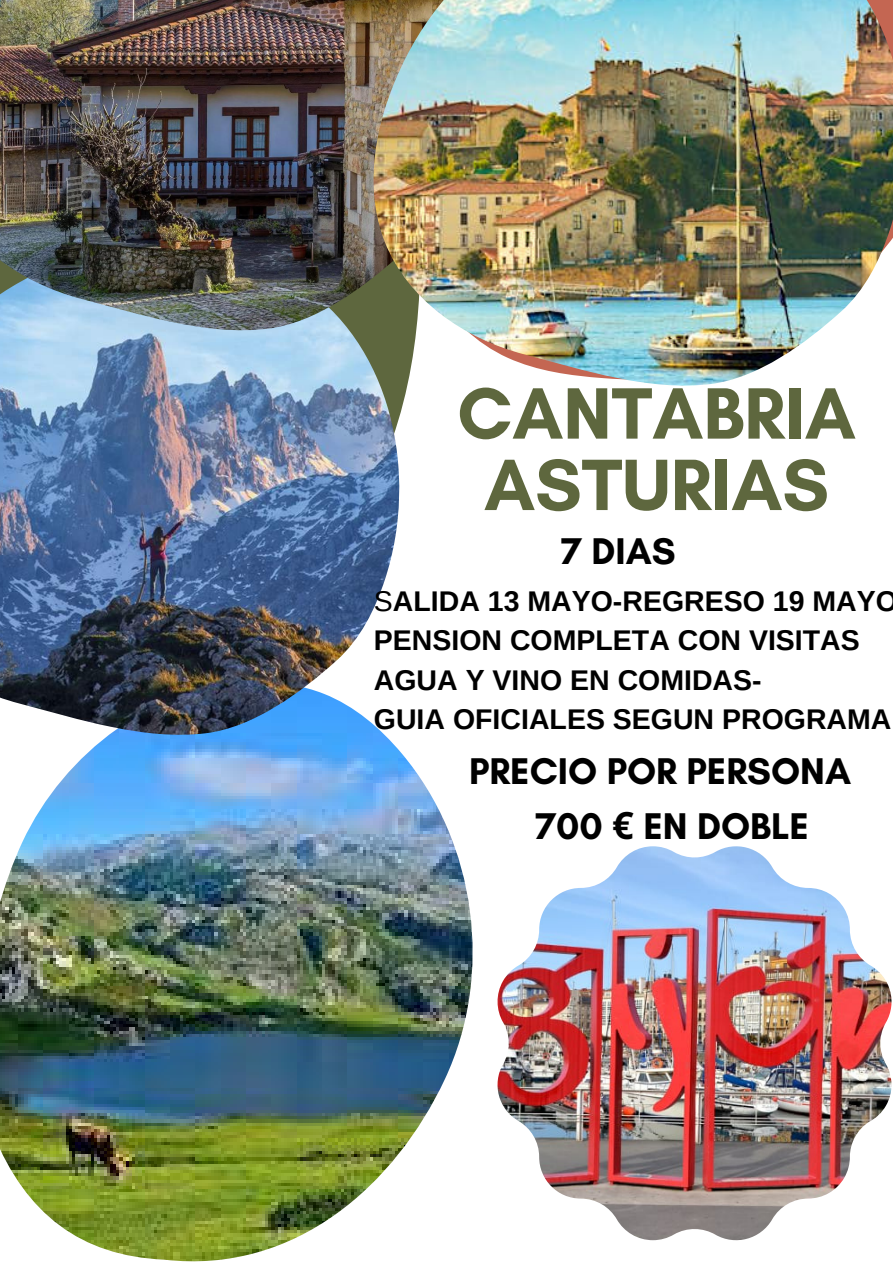
<style>
.page{position:relative;width:893px;height:1264px;background:#fff}
.page>*{position:absolute;margin:0;border:0;box-sizing:border-box;transform-origin:0 0}
.t1{font:700 73.95px "Glacial Indifference";color:#5e673e}
.t2{font:700 37.8px "Glacial Indifference";color:#000}
.t3{font:700 28.5px/39.3px "Arimo";color:#000}
.s1{font-weight:400}
.s2{font-family:"Noto Sans"}
</style>
<div class="page">
<img style="left:0;top:734px;width:473px;height:527px">
<img style="left:0;top:330px;width:407px;height:404px">
<img style="left:0;top:0;width:368px;height:330px">
<img style="left:368px;top:0;width:524px;height:385px">
<img style="left:497px;top:846px;width:394px;height:394px">
<p class="t1" style="left:457px;top:368px;width:400px">CANTABRIA</p>
<p class="t1" style="left:484px;top:440px;width:346px">ASTURIAS</p>
<p class="t2" style="left:561px;top:527px;width:116px">7 DIAS</p>
<p class="t3" style="left:374px;top:581px;width:525px"><span class="s1">S</span>ALIDA 13 MAYO-REGRESO 19 MAYO</p>
<p class="t3" style="left:374px;top:621px;width:487px">PENSION COMPLETA CON VISITAS<br>AGUA Y VINO EN COMIDAS-</p>
<p class="t3" style="left:374px;top:699px;width:519px">GUIA OFICIALES SEGUN PROGRAMA</p>
<p class="t2" style="left:469px;top:747px;width:383px">PRECIO POR PERSONA</p>
<p class="t2" style="left:535px;top:803px;width:275px">700 <span class="s2">€</span> EN DOBLE</p>
</div>
